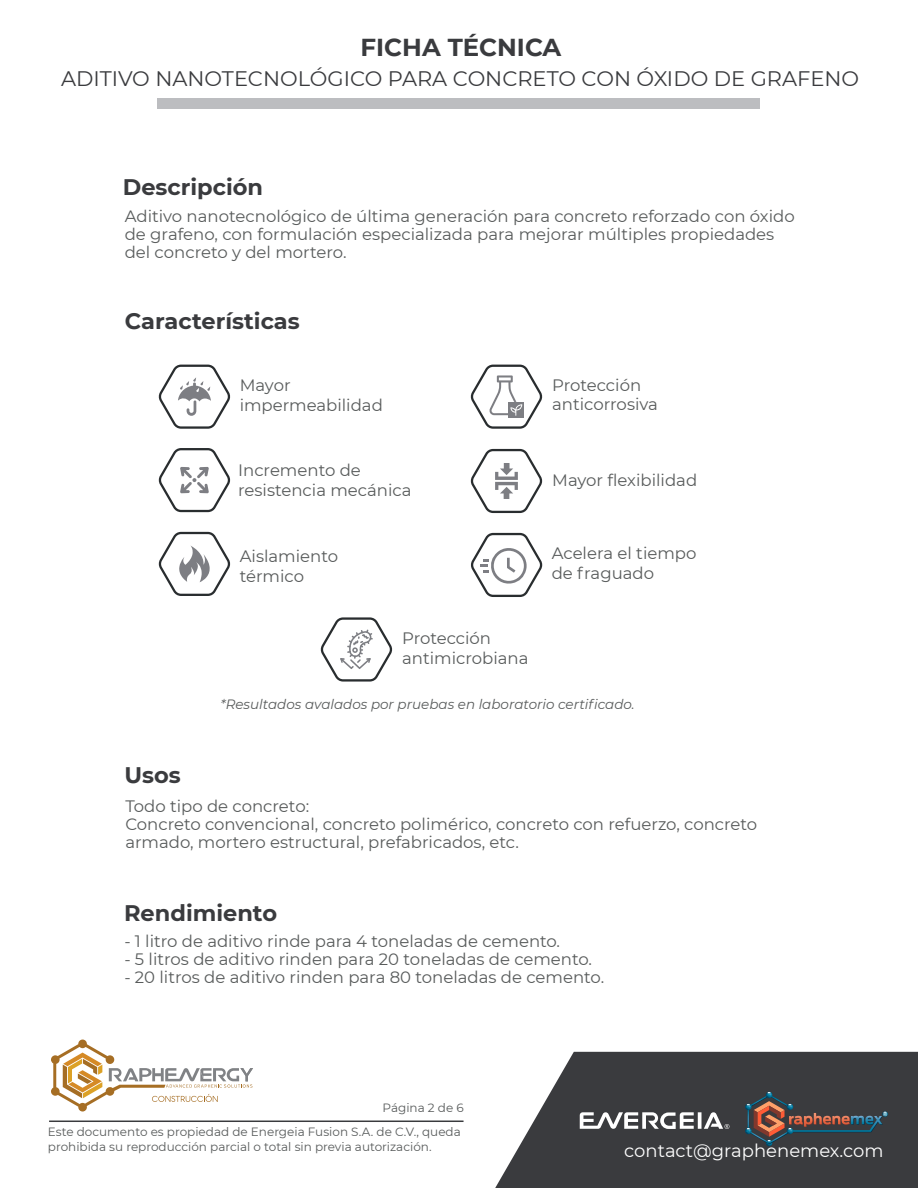
<style>
.page{position:relative;width:918px;height:1188px;background:#fff}
.page>*{position:absolute;margin:0;border:0;box-sizing:border-box;transform-origin:0 0}
.t1{font:700 24.45px "Montserrat";color:#3a3b3e}
.t2{font:700 22.5px "Montserrat";color:#3a3b3e}
.t3{font:700 22.35px "Montserrat";color:#3a3b3e}
.t4{font:21px "Montserrat";color:#3a3b3e}
.t5{font:18px "Montserrat";color:#fff}
.t6{font:16.5px/19.8px "Montserrat";color:#585b5b}
.t7{font:16.35px/17.9px "Montserrat";color:#585b5b}
.t8{font:italic 13.5px "Montserrat";color:#585b5b}
.t9{font:12px/14.4px "Montserrat";color:#585b5b}
</style>
<div class="page">
<div style="left:157px;top:99px;width:603px;height:10px;background:#bcbdc0"></div>
<hr style="left:49px;top:1121px;width:415px;height:1px;background:#3a3b3e">
<svg style="left:51px;top:1040px;width:202px;height:72px"></svg>
<svg style="left:495px;top:1052px;width:423px;height:136px;background:#505153"></svg>
<svg style="left:745px;top:1092px;width:143px;height:54px;background:#4b4647"></svg>
<svg style="left:580px;top:1112px;width:149px;height:17px"></svg>
<svg style="left:470px;top:449px;width:73px;height:64px"></svg>
<svg style="left:158px;top:365px;width:73px;height:64px"></svg>
<svg style="left:158px;top:448px;width:73px;height:64px"></svg>
<svg style="left:158px;top:532px;width:73px;height:64px"></svg>
<svg style="left:471px;top:533px;width:72px;height:64px"></svg>
<svg style="left:470px;top:365px;width:73px;height:64px"></svg>
<svg style="left:320px;top:617px;width:73px;height:65px"></svg>
<h1 class="t1" style="left:361px;top:30px;width:202px">FICHA TÉCNICA</h1>
<p class="t4" style="left:61px;top:64px;width:800px">ADITIVO NANOTECNOLÓGICO PARA CONCRETO CON ÓXIDO DE GRAFENO</p>
<h2 class="t2" style="left:123px;top:171px;width:142px">Descripción</h2>
<p class="t7" style="left:125px;top:206px;width:672px">Aditivo nanotecnológico de última generación para concreto reforzado con óxido de grafeno, con formulación especializada para mejorar múltiples propiedades del concreto y del mortero.</p>
<h3 class="t3" style="left:125px;top:305px;width:177px">Características</h3>
<p class="t6" style="left:240px;top:374px;width:145px">Mayor impermeabilidad</p>
<p class="t6" style="left:238px;top:460px;width:175px">Incremento de resistencia mecánica</p>
<p class="t6" style="left:552px;top:374px;width:107px">Protección anticorrosiva</p>
<p class="t6" style="left:552px;top:470px;width:146px">Mayor flexibilidad</p>
<p class="t6" style="left:240px;top:545px;width:100px">Aislamiento térmico</p>
<p class="t6" style="left:552px;top:543px;width:146px">Acelera el tiempo de fraguado</p>
<p class="t6" style="left:402px;top:628px;width:128px">Protección antimicrobiana</p>
<h2 class="t2" style="left:124px;top:759px;width:58px">Usos</h2>
<p class="t8" style="left:220px;top:695px;width:416px">*Resultados avalados por pruebas en laboratorio certificado.</p>
<p class="t6" style="left:125px;top:796px;width:633px;line-height:18px">Todo tipo de concreto:<br>Concreto convencional, concreto polimérico, concreto con refuerzo, concreto armado, mortero estructural, prefabricados, etc.</p>
<h2 class="t2" style="left:124px;top:897px;width:155px">Rendimiento</h2>
<p class="t6" style="left:124px;top:930px;width:437px">- 1 litro de aditivo rinde para 4 toneladas de cemento.</p>
<p class="t6" style="left:124px;top:948px;width:469px">- 5 litros de aditivo rinden para 20 toneladas de cemento.</p>
<p class="t6" style="left:124px;top:966px;width:481px">- 20 litros de aditivo rinden para 80 toneladas de cemento.</p>
<p class="t9" style="left:383px;top:1101px;width:83px">Página 2 de 6</p>
<p class="t9" style="left:48px;top:1124px;width:414px">Este documento es propiedad de Energeia Fusion S.A. de C.V., queda prohibida su reproducción parcial o total sin previa autorización.</p>
<p class="t5" style="left:624px;top:1139px;width:261px">contact@graphenemex.com</p>
</div>
